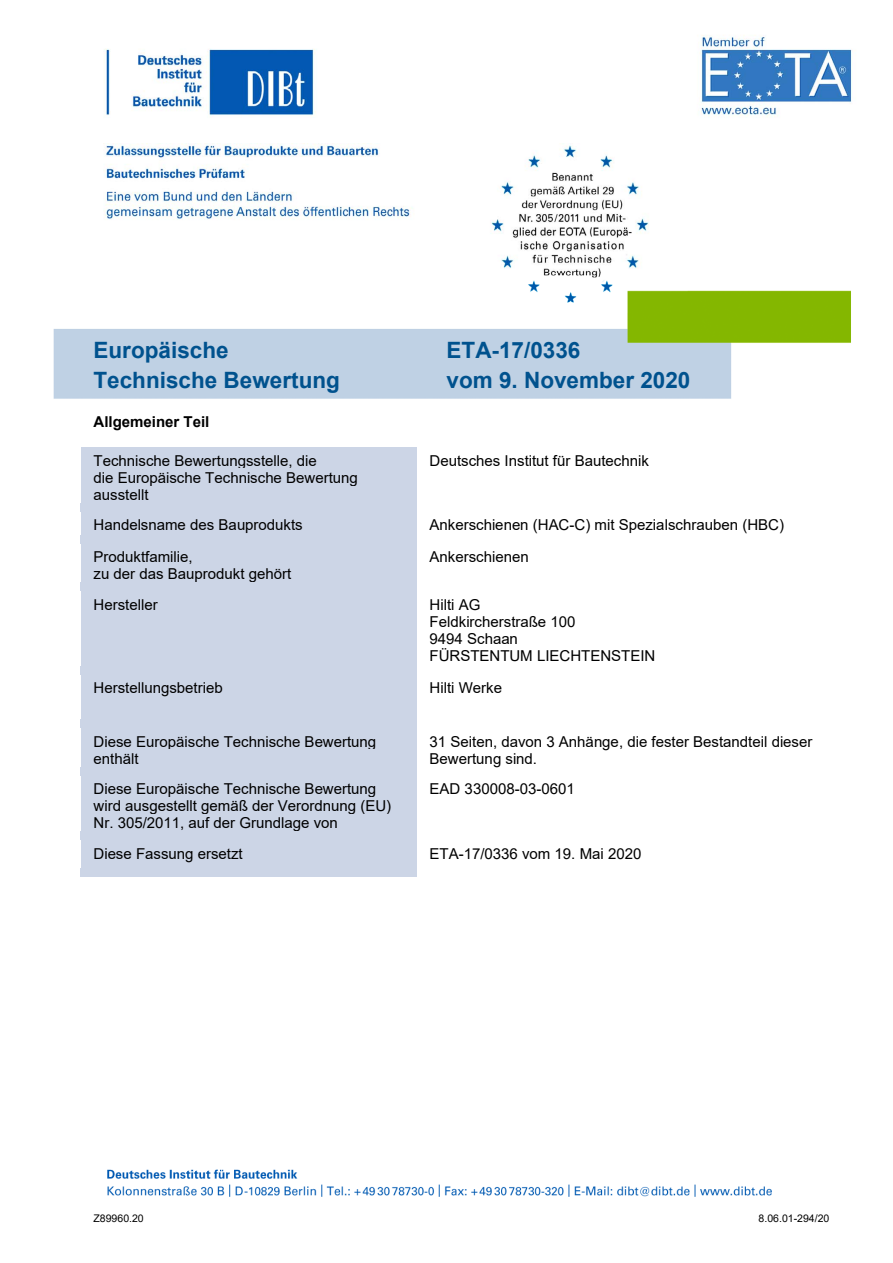
<style>
.page{position:relative;width:893px;height:1263px;background:#fff}
.page>*{position:absolute;margin:0;border:0;box-sizing:border-box;transform-origin:0 0}
.t1{font:700 22.5px/30px "Arial";color:#00528e}
.t2{font:15px/17.2px "Arial";color:#000}
.t3{font:700 15px "Arial";color:#000}
.t4{font:10.5px "Arial";color:#000}
</style>
<div class="page">
<img style="left:107px;top:1169px;width:665px;height:28px">
<img style="left:53px;top:35px;width:799px;height:364px">
<div style="left:81px;top:447px;width:336px;height:65px;background:#ccd5e6"></div>
<div style="left:81px;top:512px;width:336px;height:32px;background:#ccd5e6"></div>
<div style="left:81px;top:544px;width:336px;height:47px;background:#ccd5e6"></div>
<div style="left:81px;top:591px;width:336px;height:83px;background:#ccd5e6"></div>
<div style="left:81px;top:674px;width:336px;height:54px;background:#ccd5e6"></div>
<div style="left:81px;top:728px;width:336px;height:47px;background:#ccd5e6"></div>
<div style="left:81px;top:775px;width:336px;height:65px;background:#ccd5e6"></div>
<div style="left:81px;top:840px;width:336px;height:36px;background:#ccd5e6"></div>
<h1 class="t1" style="left:94px;top:335px;width:248px">Europäische<br>Technische Bewertung</h1>
<h1 class="t1" style="left:446px;top:335px;width:245px">ETA-17/0336<br>vom 9. November 2020</h1>
<p class="t3" style="left:94px;top:413px;width:117px">Allgemeiner Teil</p>
<p class="t2" style="left:94px;top:452px;width:266px">Technische Bewertungsstelle, die<br>die Europäische Technische Bewertung ausstellt</p>
<p class="t2" style="left:429px;top:452px;width:221px">Deutsches Institut für Bautechnik</p>
<p class="t2" style="left:94px;top:517px;width:211px">Handelsname des Bauprodukts</p>
<p class="t2" style="left:429px;top:517px;width:356px">Ankerschienen (HAC-C) mit Spezialschrauben (HBC)</p>
<p class="t2" style="left:94px;top:548px;width:199px">Produktfamilie,<br>zu der das Bauprodukt gehört</p>
<p class="t2" style="left:429px;top:548px;width:101px">Ankerschienen</p>
<p class="t2" style="left:94px;top:596px;width:66px">Hersteller</p>
<p class="t2" style="left:429px;top:596px;width:227px">Hilti AG<br>Feldkircherstraße 100<br>9494 Schaan<br>FÜRSTENTUM LIECHTENSTEIN</p>
<p class="t2" style="left:94px;top:679px;width:131px">Herstellungsbetrieb</p>
<p class="t2" style="left:430px;top:679px;width:74px">Hilti Werke</p>
<p class="t2" style="left:94px;top:733px;width:284px">Diese Europäische Technische Bewertung enthält</p>
<p class="t2" style="left:429px;top:733px;width:384px">31 Seiten, davon 3 Anhänge, die fester Bestandteil dieser<br>Bewertung sind.</p>
<p class="t2" style="left:94px;top:780px;width:299px">Diese Europäische Technische Bewertung wird ausgestellt gemäß der Verordnung (EU)<br>Nr. 305/2011, auf der Grundlage von</p>
<p class="t2" style="left:429px;top:780px;width:147px">EAD 330008-03-0601</p>
<p class="t2" style="left:94px;top:845px;width:151px">Diese Fassung ersetzt</p>
<p class="t2" style="left:429px;top:845px;width:213px">ETA-17/0336 vom 19. Mai 2020</p>
<p class="t4" style="left:94px;top:1212px;width:52px">Z89960.20</p>
<p class="t4" style="left:759px;top:1212px;width:72px">8.06.01-294/20</p>
</div>
